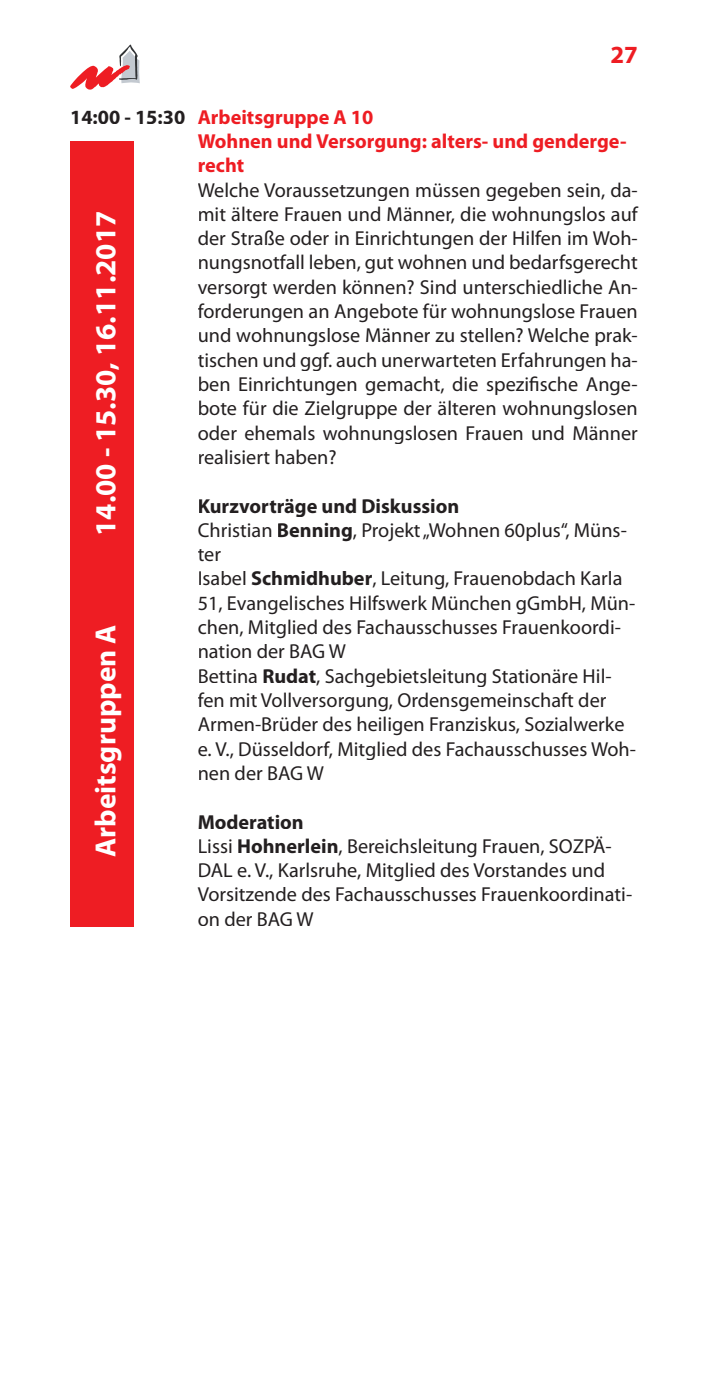
<style>
.page{position:relative;width:708px;height:1378px;background:#fff}
.page>*{position:absolute;margin:0;border:0;box-sizing:border-box;transform-origin:0 0}
.t1{font:700 29.25px "Myriad Pro";color:#fff}
.t2{font:700 24.75px "Myriad Pro";color:#ee1d23}
.t3{font:20.25px/24.3px "Myriad Pro";color:#231f20}
.t4{font:700 20.25px/24.3px "Myriad Pro";color:#ee1d23}
.s1{color:#231f20}
.s2{font-weight:700}
</style>
<div class="page">
<svg style="left:70px;top:45px;width:70px;height:45px"></svg>
<div style="left:70px;top:141px;width:64px;height:785px;background:#ee1d23"></div>
<p class="t2" style="left:610px;top:41px;width:29px">27</p>
<p class="t4" style="left:198px;top:105px;width:430px;text-indent:-128px"><span class="s1">14:00 - 15:30</span> Arbeitsgruppe A 10<br>Wohnen und Versorgung: alters- und genderge&shy;recht</p>
<p class="t3" style="left:198px;top:178px;width:442px;text-align:justify">Welche Voraussetzungen müssen gegeben sein, da&shy;mit ältere Frauen und Männer, die wohnungslos auf der Straße oder in Einrichtungen der Hilfen im Woh&shy;nungsnotfall leben, gut wohnen und bedarfsgerecht versorgt werden können? Sind unterschiedliche An&shy;forderungen an Angebote für wohnungslose Frauen und wohnungslose Männer zu stellen? Welche prak&shy;tischen und ggf. auch unerwarteten Erfahrungen ha&shy;ben Einrichtungen gemacht, die spezifische Ange&shy;bote für die Zielgruppe der älteren wohnungslosen oder ehemals wohnungslosen Frauen und Männer realisiert haben?</p>
<p class="t3" style="left:198px;top:494px;width:440px"><span class="s2">Kurzvorträge und Diskussion<br></span>Christian <span class="s2">Benning</span>, Projekt „Wohnen 60plus“, Müns&shy;ter<br>Isabel <span class="s2">Schmidhuber</span>, Leitung, Frauenobdach Karla 51, Evangelisches Hilfswerk München gGmbH, Mün&shy;chen, Mitglied des Fachausschusses Frauenkoordi&shy;nation der BAG W<br>Bettina <span class="s2">Rudat</span>, Sachgebietsleitung Stationäre Hil&shy;fen mit Vollversorgung, Ordensgemeinschaft der Armen-Brüder des heiligen Franziskus, Sozialwerke e. V., Düsseldorf, Mitglied des Fachausschusses Woh&shy;nen der BAG W</p>
<p class="t3" style="left:198px;top:810px;width:436px"><span class="s2">Moderation<br></span>Lissi <span class="s2">Hohnerlein</span>, Bereichsleitung Frauen, SOZPÄ-DAL e. V., Karlsruhe, Mitglied des Vorstandes und Vorsitzende des Fachausschusses Frauenkoordinati&shy;on der BAG W</p>
<h1 class="t1" style="left:89px;top:536px;width:326px;rotate:-90deg">14.00 - 15.30, 16.11.2017</h1>
<h1 class="t1" style="left:89px;top:857px;width:234px;rotate:-90deg">Arbeitsgruppen A</h1>
</div>
